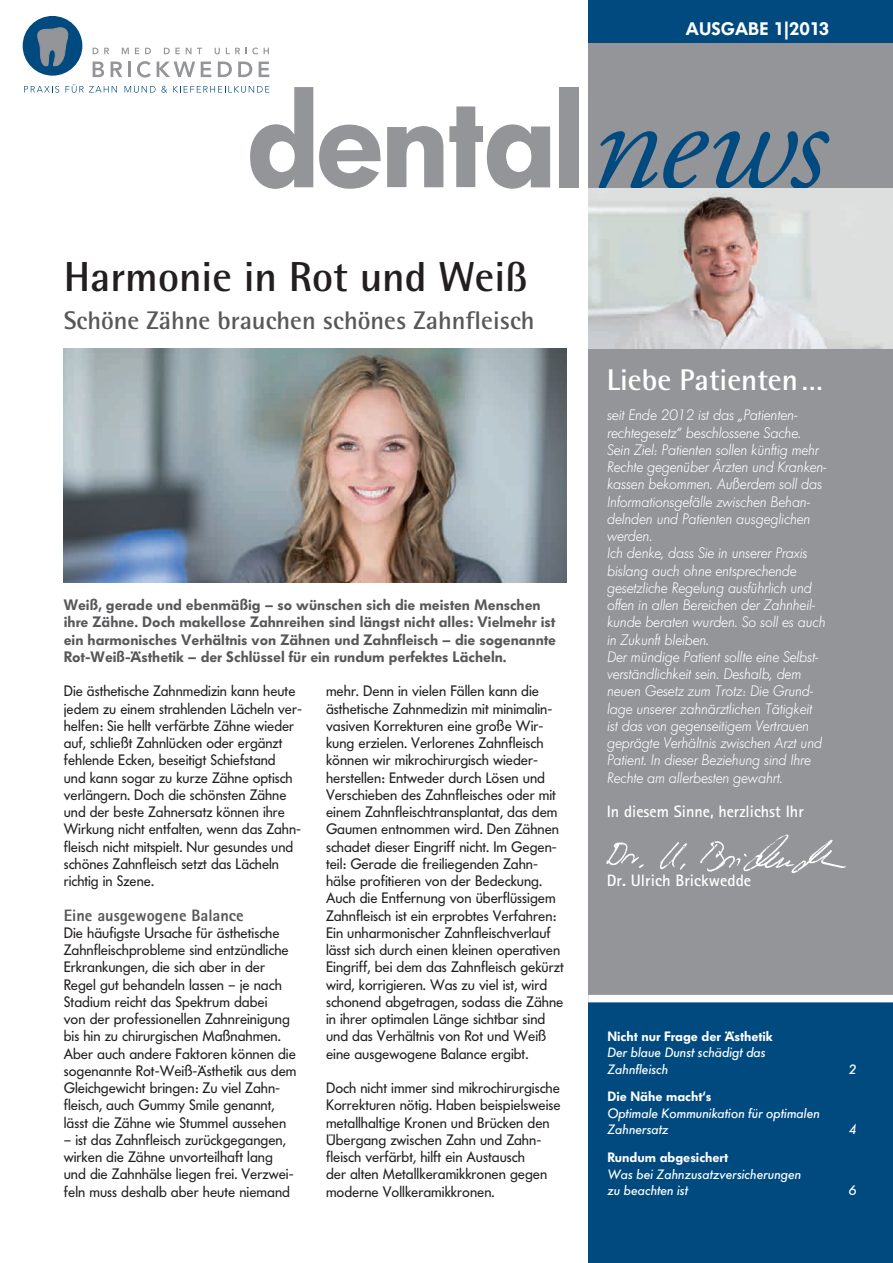
<style>
.page{position:relative;width:893px;height:1263px;background:#fff}
.page>*{position:absolute;margin:0;border:0;box-sizing:border-box;transform-origin:0 0}
.t1{font:800 135px "Futura BQ";letter-spacing:-.04em;color:#939598}
.t2{font:700 42px "Rotis Semi Sans";color:#231f20}
.t3{font:700 30px "Rotis Semi Sans";color:#fff}
.t4{font:700 25.5px "Rotis Semi Sans";color:#57585a}
.t5{font:600 18px "Futura BQ";color:#fff}
.t6{font:700 16.5px "Rotis Sans Serif";color:#fff}
.t7{font:800 16.5px "Rotis Sans Serif";color:#57585a}
.t8{font:15px/17.2px "Futura BQ";color:#231f20}
.t9{font:italic 300 15px/17.2px "Futura BQ";color:#fff}
.t10{font:600 15px/17.2px "Futura BQ";color:#57585a}
.t11{font:italic 500 13.5px/16.5px "Futura BQ";color:#fff}
.t12{font:600 13.5px "Futura BQ";color:#fff}
.s1{font-family:"Adobe Garamond";font-weight:400;font-style:italic;font-size:138px;color:#004a7f}
</style>
<div class="page">
<div style="left:588px;top:0;width:305px;height:1263px;background:#939598"></div>
<div style="left:23px;top:16px;width:59px;height:60px;background:#004a7f;border-radius:50%"></div>
<svg style="left:37px;top:27px;width:31px;height:40px"></svg>
<svg style="left:93px;top:62px;width:11px;height:15px"></svg>
<svg style="left:111px;top:62px;width:11px;height:15px"></svg>
<hr style="left:128px;top:62px;width:3px;height:15px;background:#939598">
<svg style="left:137px;top:61px;width:14px;height:17px"></svg>
<svg style="left:157px;top:62px;width:38px;height:15px"></svg>
<svg style="left:201px;top:62px;width:10px;height:15px"></svg>
<svg style="left:218px;top:62px;width:14px;height:15px"></svg>
<svg style="left:238px;top:62px;width:14px;height:15px"></svg>
<svg style="left:259px;top:62px;width:10px;height:15px"></svg>
<svg style="left:24px;top:86px;width:35px;height:7px"></svg>
<svg style="left:66px;top:84px;width:51px;height:9px"></svg>
<svg style="left:125px;top:86px;width:42px;height:7px"></svg>
<svg style="left:173px;top:86px;width:96px;height:7px"></svg>
<svg style="left:93px;top:48px;width:16px;height:6px"></svg>
<svg style="left:122px;top:48px;width:7px;height:6px"></svg>
<svg style="left:135px;top:48px;width:4px;height:6px"></svg>
<svg style="left:145px;top:48px;width:6px;height:6px"></svg>
<svg style="left:164px;top:48px;width:16px;height:6px"></svg>
<svg style="left:186px;top:48px;width:16px;height:6px"></svg>
<svg style="left:215px;top:48px;width:5px;height:6px"></svg>
<svg style="left:226px;top:48px;width:14px;height:6px"></svg>
<svg style="left:246px;top:48px;width:12px;height:6px"></svg>
<svg style="left:264px;top:48px;width:5px;height:6px"></svg>
<div style="left:588px;top:1002px;width:305px;height:261px;background:#004a7f"></div>
<div style="left:588px;top:995px;width:305px;height:7px;background:#fff"></div>
<div style="left:588px;top:0;width:305px;height:43px;background:#004a7f"></div>
<img style="left:588px;top:189px;width:305px;height:159px">
<img style="left:606px;top:834px;width:240px;height:40px">
<img style="left:64px;top:349px;width:503px;height:233px">
<p class="t5" style="left:686px;top:18px;width:145px">AUSGABE 1|2013</p>
<h1 class="t1" style="left:244px;top:62px;width:583px">dental<span class="s1">news</span></h1>
<h2 class="t2" style="left:64px;top:251px;width:466px">Harmonie in Rot und Weiß</h2>
<h3 class="t4" style="left:64px;top:304px;width:472px">Schöne Zähne brauchen schönes Zahnfleisch</h3>
<p class="t10" style="left:64px;top:596px;width:494px">Weiß, gerade und ebenmäßig – so wünschen sich die meisten Menschen ihre Zähne. Doch makellose Zahnreihen sind längst nicht alles: Vielmehr ist ein harmonisches Verhältnis von Zähnen und Zahnfleisch – die sogenannte Rot-Weiß-Ästhetik – der Schlüssel für ein rundum perfektes Lächeln.</p>
<p class="t8" style="left:64px;top:683px;width:240px">Die ästhetische Zahnmedizin kann heute jedem zu einem strahlenden Lächeln ver&shy;helfen: Sie hellt verfärbte Zähne wieder auf, schließt Zahnlücken oder ergänzt fehlende Ecken, beseitigt Schiefstand<br>und kann sogar zu kurze Zähne optisch verlängern. Doch die schönsten Zähne und der beste Zahnersatz können ihre Wirkung nicht entfalten, wenn das Zahn&shy;fleisch nicht mitspielt. Nur gesundes und schönes Zahnfleisch setzt das Lächeln richtig in Szene.</p>
<p class="t7" style="left:64px;top:904px;width:181px">Eine ausgewogene Balance</p>
<p class="t8" style="left:64px;top:924px;width:234px">Die häufigste Ursache für ästhetische Zahnfleischprobleme sind entzündliche Erkrankungen, die sich aber in der Regel gut behandeln lassen – je nach Stadium reicht das Spektrum dabei<br>von der professionellen Zahnreinigung bis hin zu chirurgischen Maßnahmen.<br>Aber auch andere Faktoren können die sogenannte Rot-Weiß-Ästhetik aus dem Gleichgewicht bringen: Zu viel Zahn&shy;fleisch, auch Gummy Smile genannt, lässt die Zähne wie Stummel aussehen</p>
<p class="t8" style="left:64px;top:1131px;width:231px">– ist das Zahnfleisch zurückgegangen, wirken die Zähne unvorteilhaft lang und die Zahnhälse liegen frei. Verzwei&shy;feln muss deshalb aber heute niemand</p>
<p class="t8" style="left:326px;top:683px;width:239px">mehr. Denn in vielen Fällen kann die ästhetische Zahnmedizin mit minimalin&shy;vasiven Korrekturen eine große Wir&shy;kung erzielen. Verlorenes Zahnfleisch können wir mikrochirurgisch wieder&shy;herstellen: Entweder durch Lösen und Verschieben des Zahnfleisches oder mit einem Zahnfleischtransplantat, das dem Gaumen entnommen wird. Den Zähnen schadet dieser Eingriff nicht. Im Gegen&shy;teil: Gerade die freiliegenden Zahn&shy;hälse profitieren von der Bedeckung.<br>Auch die Entfernung von überflüssigem Zahnfleisch ist ein erprobtes Verfahren:<br>Ein unharmonischer Zahnfleischverlauf lässt sich durch einen kleinen operativen Eingriff, bei dem das Zahnfleisch gekürzt wird, korrigieren. Was zu viel ist, wird schonend abgetragen, sodass die Zähne in ihrer optimalen Länge sichtbar sind und das Verhältnis von Rot und Weiß eine ausgewogene Balance ergibt.</p>
<p class="t8" style="left:326px;top:1079px;width:236px">Doch nicht immer sind mikrochirurgische Korrekturen nötig. Haben beispielsweise metallhaltige Kronen und Brücken den Übergang zwischen Zahn und Zahn&shy;fleisch verfärbt, hilft ein Austausch<br>der alten Metallkeramikkronen gegen moderne Vollkeramikkronen.</p>
<h3 class="t3" style="left:607px;top:361px;width:218px">Liebe Patienten…</h3>
<p class="t9" style="left:607px;top:407px;width:221px">seit Ende 2012 ist das „Patienten&shy;rechtegesetz“ beschlossene Sache.<br>Sein Ziel: Patienten sollen künftig mehr Rechte gegenüber Ärzten und Kranken&shy;kassen bekommen. Außerdem soll das Informationsgefälle zwischen Behan&shy;delnden und Patienten ausgeglichen werden.<br>Ich denke, dass Sie in unserer Praxis bislang auch ohne entsprechende gesetzliche Regelung ausführlich und offen in allen Bereichen der Zahnheil&shy;kunde beraten wurden. So soll es auch in Zukunft bleiben.<br>Der mündige Patient sollte eine Selbst&shy;verständlichkeit sein. Deshalb, dem neuen Gesetz zum Trotz: Die Grund&shy;lage unserer zahnärztlichen Tätigkeit<br>ist das von gegenseitigem Vertrauen geprägte Verhältnis zwischen Arzt und Patient. In dieser Beziehung sind Ihre Rechte am allerbesten gewahrt.</p>
<p class="t6" style="left:607px;top:801px;width:198px">In diesem Sinne, herzlichst Ihr</p>
<p class="t6" style="left:607px;top:870px;width:146px">Dr. Ulrich Brickwedde</p>
<p class="t12" style="left:607px;top:1028px;width:167px">Nicht nur Frage der Ästhetik</p>
<p class="t11" style="left:607px;top:1044px;width:160px">Der blaue Dunst schädigt das<br>Zahnfleisch</p>
<p class="t12" style="left:607px;top:1089px;width:106px">Die Nähe macht‘s</p>
<p class="t11" style="left:607px;top:1105px;width:214px">Optimale Kommunikation für optimalen<br>Zahnersatz</p>
<p class="t12" style="left:607px;top:1149px;width:122px">Rundum abgesichert</p>
<p class="t11" style="left:607px;top:1165px;width:196px">Was bei Zahnzusatzversicherungen zu beachten ist</p>
<p class="t11" style="left:849px;top:1060px;width:9px">2</p>
<p class="t11" style="left:849px;top:1121px;width:9px">4</p>
<p class="t11" style="left:849px;top:1182px;width:9px">6</p>
</div>
